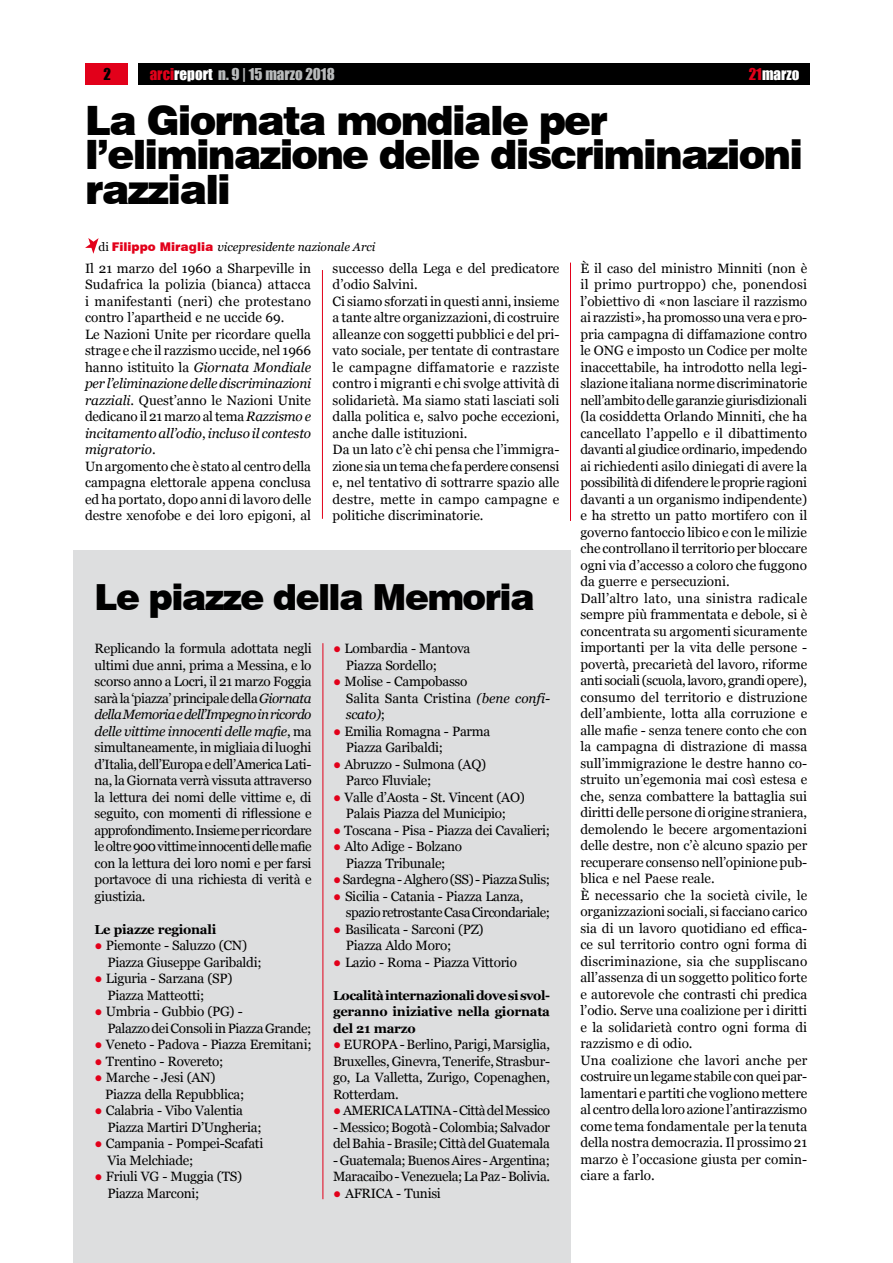
<style>
.page{position:relative;width:893px;height:1263px;background:#fff}
.page>*{position:absolute;margin:0;border:0;box-sizing:border-box;transform-origin:0 0}
.t1{font:900 40.5px/34.5px "Swiss 721 BT";letter-spacing:-.045em;color:#000}
.t2{font:900 36px "Swiss 721 BT";letter-spacing:-.045em;color:#000}
.t3{font:15px "Impact";color:#b9bbbc}
.t4{font:15px "Impact";color:#fff}
.t5{font:15px "Impact";color:#000}
.t6{font:13.5px/16.5px "Georgia";color:#000}
.t7{font:13.5px/16.5px "Georgia";letter-spacing:-.02em;color:#000}
.t8{font:13.5px/16.5px "Georgia";letter-spacing:-.03em;color:#000}
.t9{font:13.5px/16.5px "Georgia";letter-spacing:-.04em;color:#000}
.t10{font:700 13.05px/16.5px "Georgia";letter-spacing:-.02em;color:#000;text-align:justify}
.t11{font:italic 12px "Georgia";color:#000}
.s1{color:#e2001a}
.s2{color:#fff}
.s3{font-style:normal}
.s4{font-family:"Swiss 721 BT";font-weight:900;font-style:normal;color:#e2001a}
.s5{font-style:italic}
.s6{font-weight:700;color:#e2001a}
</style>
<div class="page">
<div style="left:138px;top:64px;width:672px;height:21px;background:#000"></div>
<div style="left:85px;top:64px;width:43px;height:21px;background:#e2001a"></div>
<div style="left:74px;top:551px;width:497px;height:712px;background:#dddedf"></div>
<hr style="left:322px;top:270px;width:1px;height:249px;background:#e2001a">
<hr style="left:570px;top:263px;width:1px;height:258px;background:#e2001a">
<svg style="left:85px;top:238px;width:14px;height:16px"></svg>
<hr style="left:323px;top:643px;width:1px;height:556px;background:#e2001a">
<p class="t5" style="left:104px;top:62px;width:9px">2</p>
<p class="t3" style="left:150px;top:62px;width:186px"><span class="s1">ARCI</span><span class="s2">REPORT</span> N. 9 | 15 MARZO 2018</p>
<p class="t4" style="left:749px;top:62px;width:52px"><span class="s1">21</span>MARZO</p>
<h1 class="t1" style="left:85px;top:103px;width:720px">La Giornata mondiale per l’eliminazione delle discriminazioni razziali</h1>
<p class="t11" style="left:99px;top:239px;width:278px"><span class="s3">di</span> <span class="s4">Filippo Miraglia</span> vicepresidente nazionale Arci</p>
<p class="t6" style="left:85px;top:260px;width:228px">Il 21 marzo del 1960 a Sharpeville in Sudafrica la polizia (bianca) attacca i manifestanti (neri) che protestano contro l’apartheid e ne uccide 69.<br>Le Nazioni Unite per ricordare quella strage e che il razzismo uccide, nel 1966 hanno istituito la <span class="s5">Giornata Mondiale per l’eliminazione delle discriminazioni razziali</span>. Quest’anno le Nazioni Unite dedicano il 21 marzo al tema <span class="s5">Razzismo e incitamento all’odio</span>, <span class="s5">incluso il contesto migratorio</span>.<br>Un argomento che è stato al centro della campagna elettorale appena conclusa ed ha portato, dopo anni di lavoro delle destre xenofobe e dei loro epigoni, al</p>
<p class="t6" style="left:333px;top:260px;width:228px">successo della Lega e del predicatore d’odio Salvini.<br>Ci siamo sforzati in questi anni, insieme a tante altre organizzazioni, di costruire alleanze con soggetti pubblici e del pri&shy;vato sociale, per tentate di contrastare le campagne diffamatorie e razziste contro i migranti e chi svolge attività di solidarietà. Ma siamo stati lasciati soli dalla politica e, salvo poche eccezioni, anche dalle istituzioni.<br>Da un lato c’è chi pensa che l’immigra&shy;zione sia un tema che fa perdere consensi e, nel tentativo di sottrarre spazio alle destre, mette in campo campagne e politiche discriminatorie.</p>
<p class="t6" style="left:580px;top:260px;width:228px">È il caso del ministro Minniti (non è il primo purtroppo) che, ponendosi l’obiettivo di «non lasciare il razzismo ai razzisti», ha promosso una vera e pro&shy;pria campagna di diffamazione contro le ONG e imposto un Codice per molte inaccettabile, ha introdotto nella legi&shy;slazione italiana norme discriminatorie nell’ambito delle garanzie giurisdizionali (la cosiddetta Orlando Minniti, che ha cancellato l’appello e il dibattimento davanti al giudice ordinario, impedendo ai richiedenti asilo diniegati di avere la possibilità di difendere le proprie ragioni davanti a un organismo indipendente) e ha stretto un patto mortifero con il governo fantoccio libico e con le milizie che controllano il territorio per bloccare ogni via d’accesso a coloro che fuggono da guerre e persecuzioni.<br>Dall’altro lato, una sinistra radicale sempre più frammentata e debole, si è concentrata su argomenti sicuramente importanti per la vita delle persone - povertà, precarietà del lavoro, riforme anti sociali (scuola, lavoro, grandi opere), consumo del territorio e distruzione dell’ambiente, lotta alla corruzione e alle mafie - senza tenere conto che con la campagna di distrazione di massa sull’immigrazione le destre hanno co&shy;struito un’egemonia mai così estesa e che, senza combattere la battaglia sui diritti delle persone di origine straniera, demolendo le becere argomentazioni delle destre, non c’è alcuno spazio per recuperare consenso nell’opinione pub&shy;blica e nel Paese reale.<br>È necessario che la società civile, le organizzazioni sociali, si facciano carico sia di un lavoro quotidiano ed effica&shy;ce sul territorio contro ogni forma di discriminazione, sia che suppliscano all’assenza di un soggetto politico forte e autorevole che contrasti chi predica l’odio. Serve una coalizione per i diritti e la solidarietà contro ogni forma di razzismo e di odio.<br>Una coalizione che lavori anche per costruire un legame stabile con quei par&shy;lamentari e partiti che vogliono mettere al centro della loro azione l’antirazzismo come tema fondamentale per la tenuta della nostra democrazia. Il prossimo 21 marzo è l’occasione giusta per comin&shy;ciare a farlo.</p>
<h2 class="t2" style="left:95px;top:575px;width:442px">Le piazze della Memoria</h2>
<p class="t6" style="left:95px;top:641px;width:219px;text-align:justify">Replicando la formula adottata negli ultimi due anni, prima a Messina, e lo scorso anno a Locri, il 21 marzo Foggia sarà la ‘piazza’ principale della <span class="s5">Giornata della Memoria e dell’Impegno in ricordo delle vittime innocenti delle mafie</span>, ma simultaneamente, in migliaia di luoghi d’Italia, dell’Europa e dell’America Lati&shy;na, la Giornata verrà vissuta attraverso la lettura dei nomi delle vittime e, di seguito, con momenti di riflessione e approfondimento. Insieme per ricordare le oltre 900 vittime innocenti delle mafie con la lettura dei loro nomi e per farsi portavoce di una richiesta di verità e giustizia.</p>
<p class="t10" style="left:95px;top:921px;width:123px">Le piazze regionali</p>
<p class="t7" style="left:107px;top:938px;width:156px;text-indent:-13px"><span class="s6">●</span> Piemonte - Saluzzo (CN)<br>Piazza Giuseppe Garibaldi;</p>
<p class="t7" style="left:107px;top:971px;width:127px;text-indent:-13px"><span class="s6">●</span> Liguria - Sarzana (SP)<br>Piazza Matteotti;</p>
<p class="t8" style="left:107px;top:1004px;width:206px;text-indent:-13px"><span class="s6">●</span> Umbria - Gubbio (PG) -<br>Palazzo dei Consoli in Piazza Grande;</p>
<p class="t7" style="left:95px;top:1037px;width:218px"><span class="s6">●</span> Veneto - Padova - Piazza Eremitani;</p>
<p class="t7" style="left:95px;top:1053px;width:130px"><span class="s6">●</span> Trentino - Rovereto;</p>
<p class="t7" style="left:105px;top:1070px;width:141px;text-indent:-11px"><span class="s6">●</span> Marche - Jesi (AN)<br>Piazza della Repubblica;</p>
<p class="t7" style="left:107px;top:1103px;width:156px;text-indent:-13px"><span class="s6">●</span> Calabria - Vibo Valentia<br>Piazza Martiri D’Ungheria;</p>
<p class="t7" style="left:107px;top:1136px;width:157px;text-indent:-13px"><span class="s6">●</span> Campania - Pompei-Scafati<br>Via Melchiade;</p>
<p class="t7" style="left:107px;top:1169px;width:136px;text-indent:-13px"><span class="s6">●</span> Friuli VG - Muggia (TS)<br>Piazza Marconi;</p>
<p class="t7" style="left:346px;top:641px;width:126px;text-indent:-13px"><span class="s6">●</span> Lombardia - Mantova<br>Piazza Sordello;</p>
<p class="t6" style="left:346px;top:674px;width:206px;text-indent:-13px"><span class="s6">●</span> Molise - Campobasso<br>Salita Santa Cristina <span class="s5">(bene confi&shy;scato)</span>;</p>
<p class="t7" style="left:346px;top:723px;width:146px;text-indent:-13px"><span class="s6">●</span> Emilia Romagna - Parma<br>Piazza Garibaldi;</p>
<p class="t7" style="left:346px;top:756px;width:142px;text-indent:-13px"><span class="s6">●</span> Abruzzo - Sulmona (AQ)<br>Parco Fluviale;</p>
<p class="t7" style="left:333px;top:789px;width:193px;text-align:center"><span class="s6">●</span> Valle d’Aosta - St. Vincent (AO)<br>Palais Piazza del Municipio;</p>
<p class="t7" style="left:333px;top:822px;width:218px"><span class="s6">●</span> Toscana - Pisa - Piazza dei Cavalieri;</p>
<p class="t7" style="left:333px;top:839px;width:131px;text-align:center"><span class="s6">●</span> Alto Adige - Bolzano<br>Piazza Tribunale;</p>
<p class="t8" style="left:333px;top:872px;width:219px"><span class="s6">●</span> Sardegna - Alghero (SS) - Piazza Sulis;</p>
<p class="t9" style="left:346px;top:888px;width:206px;text-indent:-13px"><span class="s6">●</span> Sicilia - Catania - Piazza Lanza, spazio retrostante Casa Circondariale;</p>
<p class="t7" style="left:346px;top:921px;width:139px;text-indent:-13px"><span class="s6">●</span> Basilicata - Sarconi (PZ)<br>Piazza Aldo Moro;</p>
<p class="t7" style="left:333px;top:954px;width:185px"><span class="s6">●</span> Lazio - Roma - Piazza Vittorio</p>
<p class="t10" style="left:333px;top:987px;width:218px">Località internazionali dove si svol&shy;geranno iniziative nella giornata del 21 marzo</p>
<p class="t6" style="left:333px;top:1037px;width:218px;text-align:justify"><span class="s6">●</span> EUROPA - Berlino, Parigi, Marsiglia, Bruxelles, Ginevra, Tenerife, Strasbur&shy;go, La Valletta, Zurigo, Copenaghen, Rotterdam.</p>
<p class="t9" style="left:333px;top:1103px;width:219px"><span class="s6">●</span> AMERICA LATINA - Città del Messico</p>
<p class="t7" style="left:333px;top:1119px;width:218px">- Messico; Bogotà - Colombia; Salvador del Bahia - Brasile; Città del Guatemala</p>
<p class="t8" style="left:333px;top:1152px;width:219px">- Guatemala; Buenos Aires - Argentina;<br>Maracaibo - Venezuela; La Paz - Bolivia.</p>
<p class="t7" style="left:333px;top:1185px;width:109px"><span class="s6">●</span> AFRICA - Tunisi</p>
</div>
